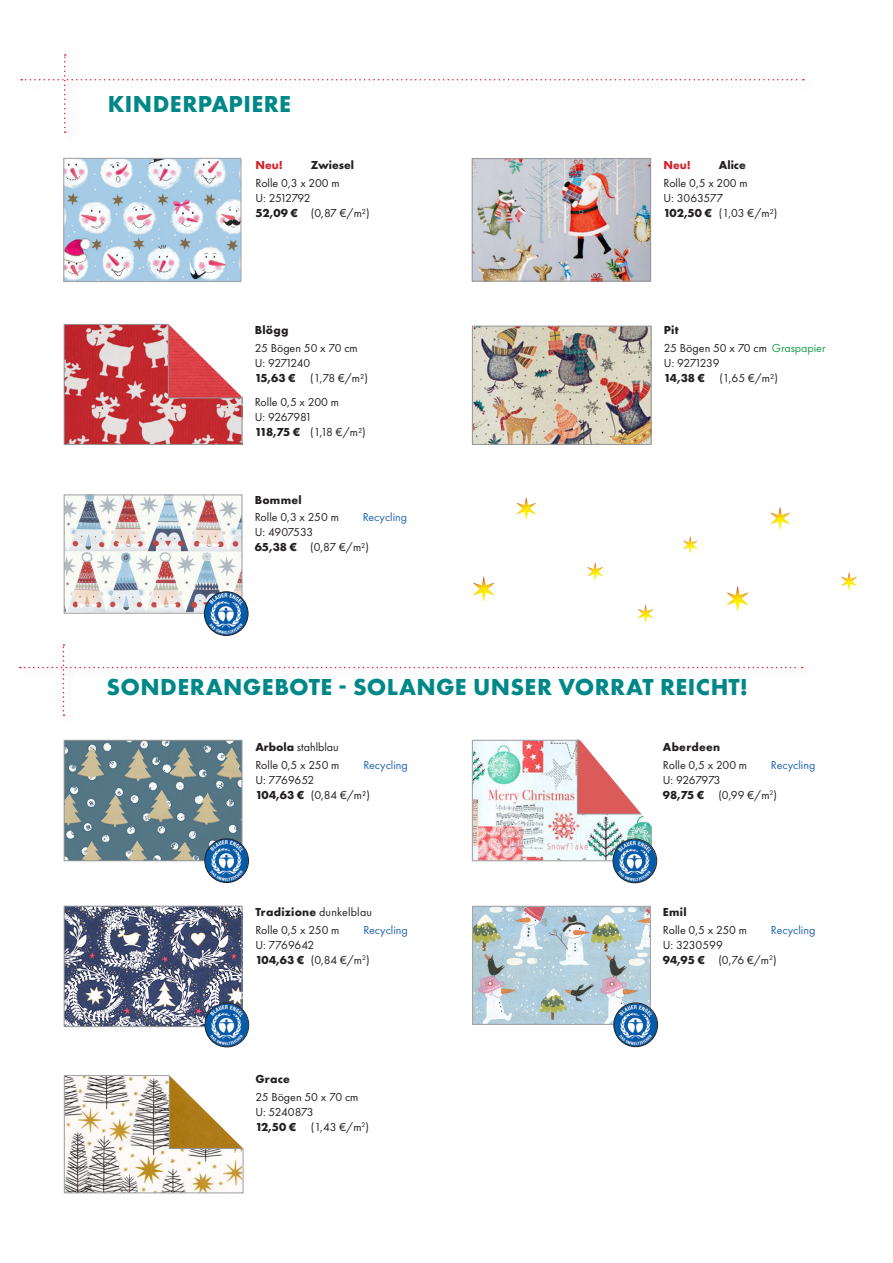
<style>
.page{position:relative;width:893px;height:1263px;background:#fff}
.page>*{position:absolute;margin:0;border:0;box-sizing:border-box;transform-origin:0 0}
.Headline{font:700 24px "Futura PT";letter-spacing:.015em;color:#008889}
.Biblios{font:12px "Futura PT";color:#231f20}
.Fett{font:700 12px "Futura PT";letter-spacing:.02em;color:#231f20}
.Biblios-2{font:12px "Futura PT";color:#2264b1}
.Fett-2{font:12px "Futura PT";color:#231f20}
.Biblios-3{font:12px "Futura PT";letter-spacing:-.055em;color:#231f20}
.Biblios-4{font:12px "Futura PT";letter-spacing:-.035em;color:#231f20}
.Biblios-5{font:12px "Futura PT";letter-spacing:-.05em;color:#231f20}
.Biblios-6{font:12px "Futura PT";letter-spacing:-.02em;color:#231f20}
.Biblios-7{font:700 12px "Futura PT";color:#231f20}
.Biblios-8{font:12px "Futura PT";letter-spacing:-.04em;color:#231f20}
.Biblios-9{font:700 12px "Futura PT";color:#d1232a}
.s1{font-weight:700}
.s2{color:#16a04c}
.s3{font-weight:400}
</style>
<div class="page">
<img style="left:65px;top:160px;width:175px;height:120px">
<div style="left:63px;top:158px;width:179px;height:124px;border:1px solid #a5a6aa"></div>
<img style="left:474px;top:160px;width:175px;height:119px">
<div style="left:472px;top:158px;width:179px;height:123px;border:1px solid #939598"></div>
<svg style="left:21px;top:54px;width:783px;height:79px"></svg>
<img style="left:66px;top:496px;width:175px;height:116px">
<div style="left:64px;top:494px;width:179px;height:120px;border:1px solid #a5a6aa"></div>
<img style="left:474px;top:328px;width:175px;height:115px">
<div style="left:472px;top:326px;width:179px;height:119px;border:1px solid #939598"></div>
<img style="left:66px;top:326px;width:174px;height:117px">
<div style="left:64px;top:324px;width:178px;height:121px;border:1px solid #939598"></div>
<svg style="left:155px;top:323px;width:88px;height:82px"></svg>
<img style="left:66px;top:831px;width:174px;height:28px">
<img style="left:474px;top:831px;width:176px;height:28px">
<svg style="left:20px;top:644px;width:783px;height:187px"></svg>
<img style="left:66px;top:908px;width:174px;height:117px">
<div style="left:64px;top:906px;width:178px;height:121px;border:1px solid #939598"></div>
<img style="left:474px;top:908px;width:175px;height:115px">
<div style="left:472px;top:906px;width:179px;height:119px;border:1px solid #a5a6aa"></div>
<img style="left:66px;top:1077px;width:175px;height:114px">
<div style="left:64px;top:1075px;width:180px;height:118px;border:1px solid #a5a6aa"></div>
<svg style="left:158px;top:1075px;width:86px;height:84px"></svg>
<img style="left:614px;top:1003px;width:43px;height:44px;border-radius:22px">
<div style="left:614px;top:1003px;width:44px;height:44px;border:1px solid #231f20;border-radius:50%"></div>
<img style="left:205px;top:1003px;width:44px;height:44px;border-radius:22px">
<div style="left:205px;top:1003px;width:44px;height:44px;border:1px solid #231f20;border-radius:50%"></div>
<img style="left:613px;top:839px;width:44px;height:44px;border-radius:22px">
<div style="left:613px;top:839px;width:44px;height:44px;border:1px solid #231f20;border-radius:50%"></div>
<img style="left:205px;top:839px;width:43px;height:43px;border-radius:22px">
<div style="left:205px;top:838px;width:44px;height:45px;border:1px solid #231f20;border-radius:50%"></div>
<img style="left:204px;top:592px;width:44px;height:43px;border-radius:22px">
<div style="left:204px;top:591px;width:44px;height:45px;border:1px solid #231f20;border-radius:50%"></div>
<p class="Headline" style="left:108px;top:89px;width:184px">KINDERPAPIERE</p>
<p class="Biblios-9" style="left:255px;top:157px;width:29px">Neu!</p>
<p class="Biblios-7" style="left:311px;top:157px;width:45px">Zwiesel</p>
<p class="Biblios" style="left:255px;top:175px;width:86px">Rolle 0,3 x 200 m</p>
<p class="Biblios-3" style="left:255px;top:190px;width:57px">U: 2512792</p>
<p class="Biblios" style="left:255px;top:205px;width:116px"><span class="s1">52,09 €</span> (0,87 €/m²)</p>
<p class="Fett" style="left:255px;top:323px;width:35px">Blögg</p>
<p class="Biblios" style="left:255px;top:341px;width:105px">25 Bögen 50 x 70 cm</p>
<p class="Biblios-3" style="left:255px;top:356px;width:57px">U: 9271240</p>
<p class="Biblios" style="left:255px;top:371px;width:115px"><span class="s1">15,63 €</span> (1,78 €/m²)</p>
<p class="Biblios" style="left:255px;top:395px;width:86px">Rolle 0,5 x 200 m</p>
<p class="Biblios-4" style="left:255px;top:410px;width:59px">U: 9267981</p>
<p class="Fett-2" style="left:255px;top:425px;width:113px"><span class="s1">118,75 €</span> (1,18 €/m²)</p>
<p class="Fett" style="left:255px;top:492px;width:48px">Bommel</p>
<p class="Biblios" style="left:255px;top:510px;width:86px">Rolle 0,3 x 250 m</p>
<p class="Biblios-2" style="left:363px;top:510px;width:46px">Recycling</p>
<p class="Biblios-8" style="left:255px;top:525px;width:60px">U: 4907533</p>
<p class="Biblios" style="left:255px;top:540px;width:116px"><span class="s1">65,38 €</span> (0,87 €/m²)</p>
<p class="Biblios-9" style="left:663px;top:157px;width:29px">Neu!</p>
<p class="Biblios-7" style="left:719px;top:157px;width:28px">Alice</p>
<p class="Biblios" style="left:663px;top:176px;width:86px">Rolle 0,5 x 200 m</p>
<p class="Biblios" style="left:663px;top:191px;width:61px">U: 3063577</p>
<p class="Biblios" style="left:663px;top:206px;width:115px"><span class="s1">102,50 €</span> (1,03 €/m²)</p>
<p class="Fett" style="left:664px;top:323px;width:16px">Pit</p>
<p class="Biblios" style="left:664px;top:341px;width:163px">25 Bögen 50 x 70 cm <span class="s2">Graspapier</span></p>
<p class="Biblios-5" style="left:664px;top:356px;width:57px">U: 9271239</p>
<p class="Fett-2" style="left:664px;top:371px;width:115px"><span class="s1">14,38 €</span> (1,65 €/m²)</p>
<p class="Headline" style="left:107px;top:672px;width:643px">SONDERANGEBOTE - SOLANGE UNSER VORRAT REICHT!</p>
<p class="Biblios" style="left:255px;top:740px;width:85px"><span class="s1">Arbola</span> stahlblau</p>
<p class="Biblios" style="left:255px;top:758px;width:86px">Rolle 0,5 x 250 m</p>
<p class="Biblios-2" style="left:363px;top:758px;width:46px">Recycling</p>
<p class="Biblios-6" style="left:255px;top:773px;width:61px">U: 7769652</p>
<p class="Biblios" style="left:255px;top:788px;width:116px"><span class="s1">104,63 €</span> (0,84 €/m²)</p>
<p class="Fett" style="left:255px;top:904px;width:118px">Tradizione <span class="s3">dunkelblau</span></p>
<p class="Biblios" style="left:255px;top:923px;width:86px">Rolle 0,5 x 250 m</p>
<p class="Biblios-2" style="left:363px;top:923px;width:46px">Recycling</p>
<p class="Biblios-6" style="left:255px;top:938px;width:61px">U: 7769642</p>
<p class="Biblios" style="left:255px;top:953px;width:116px"><span class="s1">104,63 €</span> (0,84 €/m<sup>2</sup>)</p>
<p class="Fett" style="left:255px;top:1071px;width:36px">Grace</p>
<p class="Biblios" style="left:255px;top:1090px;width:105px">25 Bögen 50 x 70 cm</p>
<p class="Biblios-5" style="left:255px;top:1105px;width:60px">U: 5240873</p>
<p class="Biblios" style="left:255px;top:1120px;width:115px"><span class="s1">12,50 €</span> (1,43 €/m<sup>2</sup>)</p>
<p class="Fett" style="left:663px;top:739px;width:59px">Aberdeen</p>
<p class="Biblios" style="left:663px;top:758px;width:86px">Rolle 0,5 x 200 m</p>
<p class="Biblios-2" style="left:771px;top:758px;width:46px">Recycling</p>
<p class="Biblios-4" style="left:663px;top:773px;width:59px">U: 9267973</p>
<p class="Biblios" style="left:663px;top:788px;width:116px"><span class="s1">98,75 €</span> (0,99 €/m<sup>2</sup>)</p>
<p class="Fett" style="left:663px;top:904px;width:25px">Emil</p>
<p class="Biblios" style="left:663px;top:923px;width:86px">Rolle 0,5 x 250 m</p>
<p class="Biblios-2" style="left:771px;top:923px;width:46px">Recycling</p>
<p class="Biblios" style="left:663px;top:938px;width:61px">U: 3230599</p>
<p class="Biblios" style="left:663px;top:953px;width:115px"><span class="s1">94,95 €</span> (0,76 €/m<sup>2</sup>)</p>
</div>
